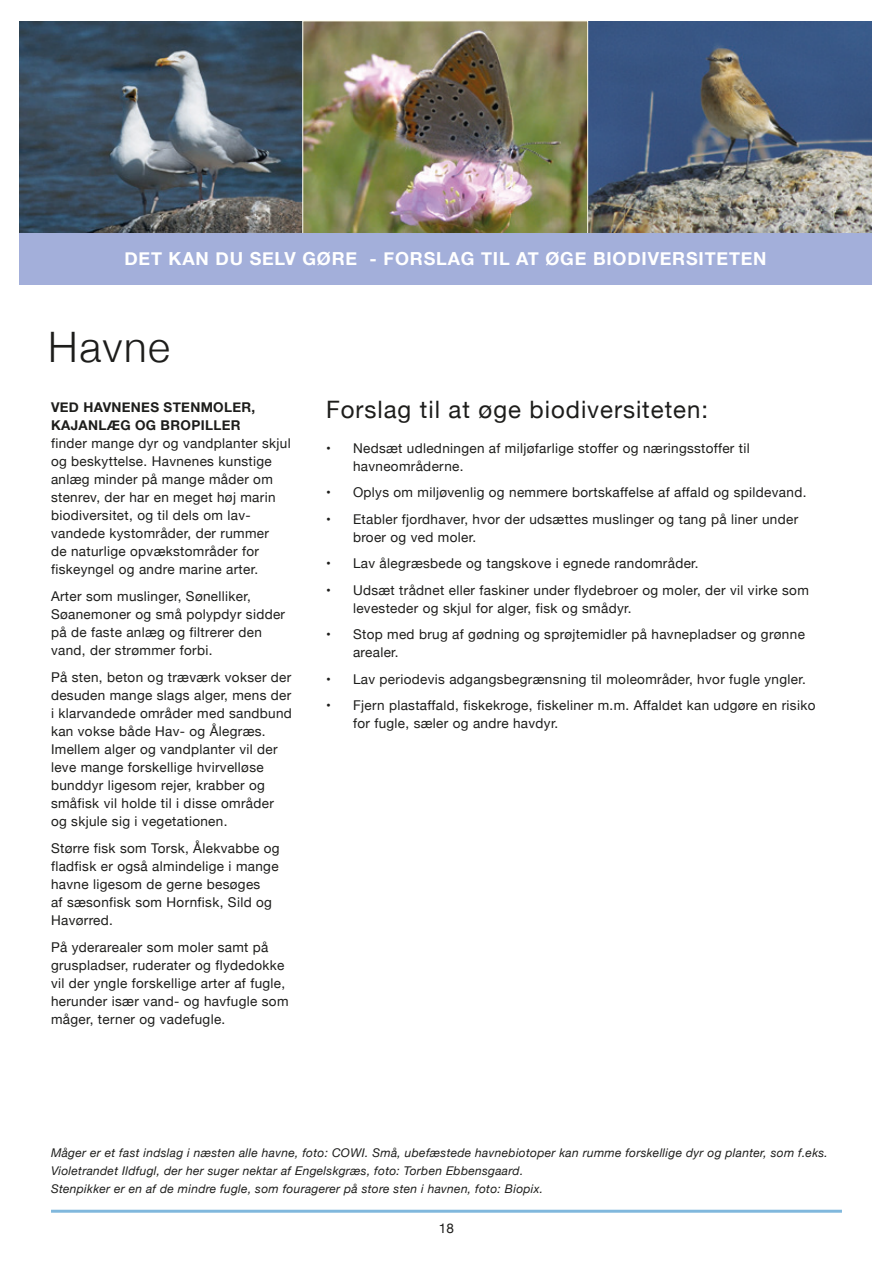
<style>
.page{position:relative;width:893px;height:1263px;background:#fff}
.page>*{position:absolute;margin:0;border:0;box-sizing:border-box;transform-origin:0 0}
.t1{font:300 42px "Helvetica Neue";letter-spacing:.04em;color:#1d1d1b}
.t2{font:24px "Helvetica Neue";letter-spacing:.04em;color:#1d1d1b}
.t3{font:700 18px "Helvetica Neue";letter-spacing:.045em;color:#fff}
.t4{font:13.5px/18px "Helvetica Neue";letter-spacing:.025em;color:#1d1d1b}
.t5{font:italic 12px/18px "Helvetica Neue";letter-spacing:.025em;color:#1d1d1b}
.s1{font-weight:700}
</style>
<div class="page">
<hr style="left:51px;top:1210px;width:791px;height:3px;background:#0071bb">
<img style="left:20px;top:21px;width:282px;height:213px">
<img style="left:588px;top:21px;width:284px;height:213px">
<img style="left:302px;top:20px;width:286px;height:214px">
<div style="left:19px;top:234px;width:853px;height:51px;background:#a3afda"></div>
<h3 class="t3" style="left:124px;top:245px;width:644px">DET KAN DU SELV GØRE - FORSLAG TIL AT ØGE BIODIVERSITETEN</h3>
<p class="t1" style="left:48px;top:313px;width:123px">Havne</p>
<p class="t4" style="left:51px;top:399px;width:241px"><span class="s1">VED HAVNENES STENMOLER,<br>KAJANLÆG OG BROPILLER<br></span>finder mange dyr og vandplanter skjul og beskyttelse. Havnenes kunstige anlæg minder på mange måder om stenrev, der har en meget høj marin biodiversitet, og til dels om lav&shy;vandede kystområder, der rummer<br>de naturlige opvækstområder for fiskeyngel og andre marine arter.</p>
<p class="t4" style="left:51px;top:588px;width:236px">Arter som muslinger, Sønelliker,<br>Søanemoner og små polypdyr sidder på de faste anlæg og filtrerer den vand, der strømmer forbi.</p>
<p class="t4" style="left:51px;top:669px;width:242px">På sten, beton og træværk vokser der desuden mange slags alger, mens der i klarvandede områder med sandbund kan vokse både Hav- og Ålegræs.<br>Imellem alger og vandplanter vil der leve mange forskellige hvirvelløse bunddyr ligesom rejer, krabber og småfisk vil holde til i disse områder og skjule sig i vegetationen.</p>
<p class="t4" style="left:51px;top:840px;width:230px">Større fisk som Torsk, Ålekvabbe og fladfisk er også almindelige i mange havne ligesom de gerne besøges<br>af sæsonfisk som Hornfisk, Sild og<br>Havørred.</p>
<p class="t4" style="left:51px;top:939px;width:239px">På yderarealer som moler samt på gruspladser, ruderater og flydedokke vil der yngle forskellige arter af fugle, herunder især vand- og havfugle som måger, terner og vadefugle.</p>
<p class="t2" style="left:326px;top:392px;width:383px">Forslag til at øge biodiversiteten:</p>
<p class="t4" style="left:353px;top:439px;width:398px;text-indent:-27px">• Nedsæt udledningen af miljøfarlige stoffer og næringsstoffer til havneområderne.</p>
<p class="t4" style="left:326px;top:484px;width:482px">• Oplys om miljøvenlig og nemmere bortskaffelse af affald og spildevand.</p>
<p class="t4" style="left:353px;top:510px;width:447px;text-indent:-27px">• Etabler fjordhaver, hvor der udsættes muslinger og tang på liner under broer og ved moler.</p>
<p class="t4" style="left:326px;top:555px;width:374px">• Lav ålegræsbede og tangskove i egnede randområder.</p>
<p class="t4" style="left:353px;top:582px;width:457px;text-indent:-27px">• Udsæt trådnet eller faskiner under flydebroer og moler, der vil virke som levesteder og skjul for alger, fisk og smådyr.</p>
<p class="t4" style="left:353px;top:626px;width:453px;text-indent:-27px">• Stop med brug af gødning og sprøjtemidler på havnepladser og grønne arealer.</p>
<p class="t4" style="left:326px;top:671px;width:481px">• Lav periodevis adgangsbegrænsning til moleområder, hvor fugle yngler.</p>
<p class="t4" style="left:353px;top:697px;width:464px;text-indent:-27px">• Fjern plastaffald, fiskekroge, fiskeliner m.m. Affaldet kan udgøre en risiko for fugle, sæler og andre havdyr.</p>
<p class="t5" style="left:51px;top:1144px;width:778px">Måger er et fast indslag i næsten alle havne, foto: COWI. Små, ubefæstede havnebiotoper kan rumme forskellige dyr og planter, som f.eks.<br>Violetrandet Ildfugl, der her suger nektar af Engelskgræs, foto: Torben Ebbensgaard.<br>Stenpikker er en af de mindre fugle, som fouragerer på store sten i havnen, foto: Biopix.</p>
<p class="t4" style="left:439px;top:1220px;width:17px">18</p>
</div>
